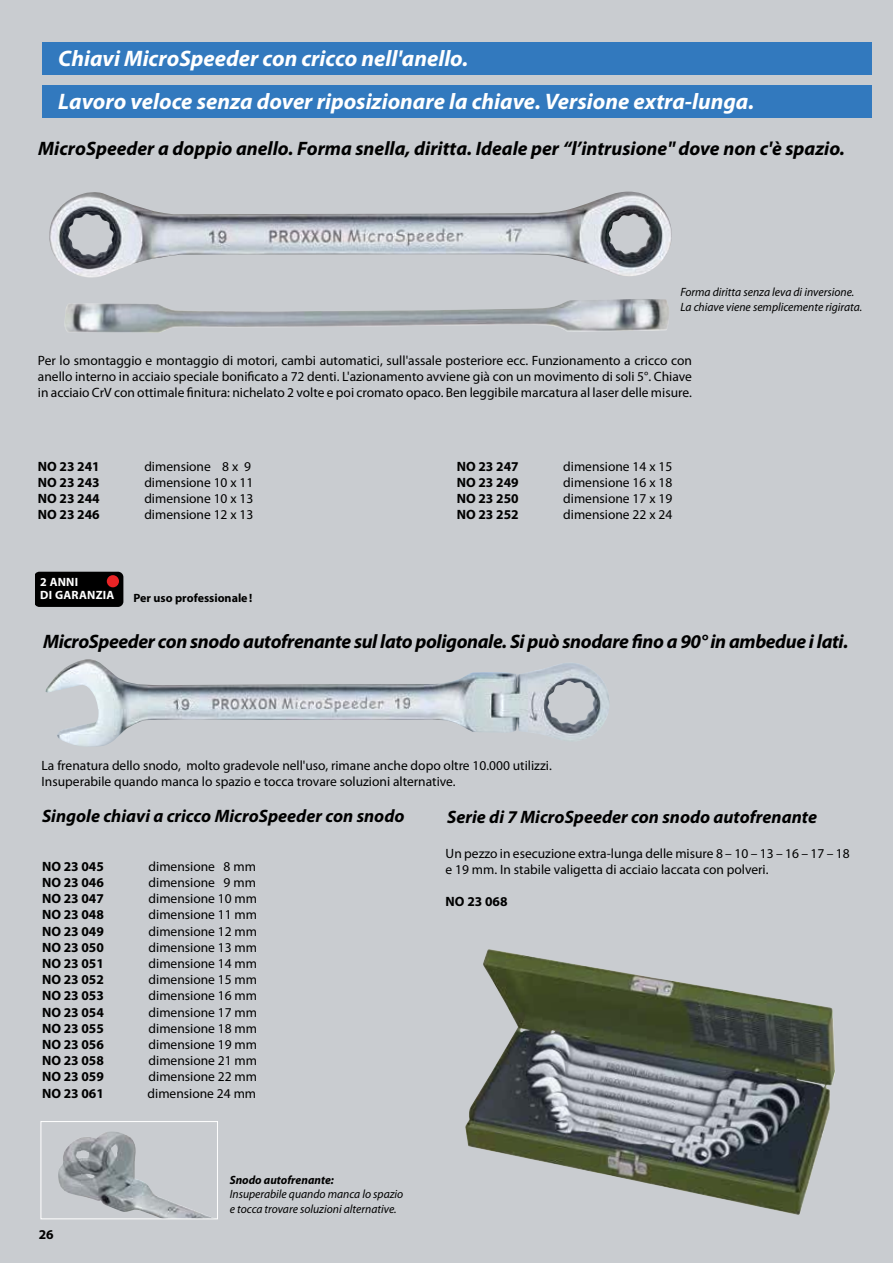
<style>
.page{position:relative;width:893px;height:1263px;background:#c9ccd0}
.page>*{position:absolute;margin:0;border:0;box-sizing:border-box;transform-origin:0 0}
.t1{font:italic 700 22.5px/42.5px "Myriad Pro";color:#fff}
.t2{font:italic 700 19.5px "Myriad Pro";color:#000}
.t3{font:italic 700 19.5px "Myriad Pro";letter-spacing:-.02em;color:#000}
.t4{font:italic 700 18px "Myriad Pro";color:#000}
.t5{font:13.5px/16.2px "Myriad Pro";color:#000}
.t6{font:700 13.5px "Myriad Pro";color:#000}
.t7{font:italic 12px/14.4px "Myriad Pro";color:#000}
.t8{font:700 12px "Myriad Pro";color:#000}
.t9{font:italic 700 12px "Myriad Pro";color:#000}
.t10{font:700 12px/13.5px "Myriad Pro";letter-spacing:.02em;color:#fff}
</style>
<div class="page">
<img style="left:49px;top:191px;width:623px;height:87px">
<img style="left:64px;top:299px;width:605px;height:34px">
<div style="left:42px;top:85px;width:830px;height:32px;background:#3279be"></div>
<div style="left:42px;top:43px;width:830px;height:32px;background:#3279be"></div>
<img style="left:45px;top:659px;width:564px;height:87px">
<img style="left:465px;top:949px;width:370px;height:266px">
<img style="left:58px;top:1131px;width:150px;height:86px">
<div style="left:41px;top:1121px;width:177px;height:98px;border:1px solid #fff"></div>
<div style="left:35px;top:572px;width:88px;height:35px;background:#000"></div>
<div style="left:107px;top:575px;width:12px;height:12px;background:#ea2426;border-radius:50%"></div>
<h1 class="t1" style="left:58px;top:39px;width:697px">Chiavi MicroSpeeder con cricco nell'anello.<br>Lavoro veloce senza dover riposizionare la chiave. Versione extra-lunga.</h1>
<h2 class="t2" style="left:38px;top:141px;width:808px">MicroSpeeder a doppio anello. Forma snella, diritta. Ideale per “l’intrusione" dove non c'è spazio.</h2>
<p class="t7" style="left:680px;top:286px;width:183px">Forma diritta senza leva di inversione.<br>La chiave viene semplicemente rigirata.</p>
<p class="t5" style="left:38px;top:353px;width:655px;text-align:justify">Per lo smontaggio e montaggio di motori, cambi automatici, sull'assale posteriore ecc. Funzionamento a cricco con anello interno in acciaio speciale bonificato a 72 denti. L'azionamento avviene già con un movimento di soli 5°. Chiave in acciaio CrV con ottimale finitura: nichelato 2 volte e poi cromato opaco. Ben leggibile marcatura al laser delle misure.</p>
<p class="t6" style="left:38px;top:461px;width:63px">NO 23 241</p>
<p class="t5" style="left:144px;top:459px;width:108px">dimensione 8 x 9</p>
<p class="t6" style="left:38px;top:477px;width:63px">NO 23 243</p>
<p class="t5" style="left:144px;top:475px;width:110px">dimensione 10 x 11</p>
<p class="t6" style="left:38px;top:493px;width:63px">NO 23 244</p>
<p class="t5" style="left:144px;top:491px;width:110px">dimensione 10 x 13</p>
<p class="t6" style="left:38px;top:510px;width:63px">NO 23 246</p>
<p class="t5" style="left:144px;top:507px;width:110px">dimensione 12 x 13</p>
<p class="t10" style="left:40px;top:576px;width:76px">2 ANNI<br>DI GARANZIA</p>
<p class="t8" style="left:134px;top:593px;width:120px">Per uso professionale !</p>
<p class="t6" style="left:457px;top:461px;width:63px">NO 23 247</p>
<p class="t5" style="left:563px;top:459px;width:110px">dimensione 14 x 15</p>
<p class="t6" style="left:457px;top:477px;width:63px">NO 23 249</p>
<p class="t5" style="left:563px;top:475px;width:110px">dimensione 16 x 18</p>
<p class="t6" style="left:457px;top:493px;width:63px">NO 23 250</p>
<p class="t5" style="left:563px;top:491px;width:110px">dimensione 17 x 19</p>
<p class="t6" style="left:457px;top:510px;width:63px">NO 23 252</p>
<p class="t5" style="left:563px;top:507px;width:110px">dimensione 22 x 24</p>
<h2 class="t3" style="left:43px;top:634px;width:807px">MicroSpeeder con snodo autofrenante sul lato poligonale. Si può snodare fino a 90° in ambedue i lati.</h2>
<p class="t5" style="left:42px;top:758px;width:512px">La frenatura dello snodo, molto gradevole nell'uso, rimane anche dopo oltre 10.000 utilizzi.<br>Insuperabile quando manca lo spazio e tocca trovare soluzioni alternative.</p>
<h3 class="t4" style="left:447px;top:810px;width:371px">Serie di 7 MicroSpeeder con snodo autofrenante</h3>
<h3 class="t4" style="left:42px;top:809px;width:364px">Singole chiavi a cricco MicroSpeeder con snodo</h3>
<p class="t6" style="left:42px;top:861px;width:63px">NO 23 045</p>
<p class="t5" style="left:149px;top:859px;width:109px">dimensione 8 mm</p>
<p class="t6" style="left:42px;top:877px;width:63px">NO 23 046</p>
<p class="t5" style="left:149px;top:875px;width:109px">dimensione 9 mm</p>
<p class="t6" style="left:42px;top:894px;width:63px">NO 23 047</p>
<p class="t5" style="left:149px;top:891px;width:110px">dimensione 10 mm</p>
<p class="t6" style="left:42px;top:910px;width:63px">NO 23 048</p>
<p class="t5" style="left:149px;top:908px;width:110px">dimensione 11 mm</p>
<p class="t6" style="left:42px;top:926px;width:63px">NO 23 049</p>
<p class="t5" style="left:149px;top:924px;width:110px">dimensione 12 mm</p>
<p class="t6" style="left:42px;top:942px;width:63px">NO 23 050</p>
<p class="t5" style="left:149px;top:940px;width:110px">dimensione 13 mm</p>
<p class="t6" style="left:42px;top:958px;width:63px">NO 23 051</p>
<p class="t5" style="left:149px;top:956px;width:110px">dimensione 14 mm</p>
<p class="t6" style="left:42px;top:975px;width:63px">NO 23 052</p>
<p class="t5" style="left:149px;top:972px;width:110px">dimensione 15 mm</p>
<p class="t6" style="left:42px;top:991px;width:63px">NO 23 053</p>
<p class="t5" style="left:149px;top:989px;width:110px">dimensione 16 mm</p>
<p class="t6" style="left:42px;top:1007px;width:63px">NO 23 054</p>
<p class="t5" style="left:149px;top:1005px;width:110px">dimensione 17 mm</p>
<p class="t6" style="left:42px;top:1023px;width:63px">NO 23 055</p>
<p class="t5" style="left:149px;top:1021px;width:110px">dimensione 18 mm</p>
<p class="t6" style="left:42px;top:1039px;width:63px">NO 23 056</p>
<p class="t5" style="left:149px;top:1037px;width:110px">dimensione 19 mm</p>
<p class="t6" style="left:42px;top:1056px;width:63px">NO 23 058</p>
<p class="t5" style="left:149px;top:1053px;width:110px">dimensione 21 mm</p>
<p class="t6" style="left:42px;top:1072px;width:63px">NO 23 059</p>
<p class="t5" style="left:149px;top:1070px;width:110px">dimensione 22 mm</p>
<p class="t6" style="left:42px;top:1088px;width:63px">NO 23 061</p>
<p class="t5" style="left:148px;top:1086px;width:110px">dimensione 24 mm</p>
<p class="t5" style="left:446px;top:846px;width:405px">Un pezzo in esecuzione extra-lunga delle misure 8 – 10 – 13 – 16 – 17 – 18 e 19 mm. In stabile valigetta di acciaio laccata con polveri.</p>
<p class="t6" style="left:446px;top:897px;width:63px">NO 23 068</p>
<p class="t6" style="left:39px;top:1230px;width:16px">26</p>
<p class="t9" style="left:230px;top:1175px;width:106px">Snodo autofrenante:</p>
<p class="t7" style="left:230px;top:1188px;width:175px">Insuperabile quando manca lo spazio e tocca trovare soluzioni alternative.</p>
</div>
